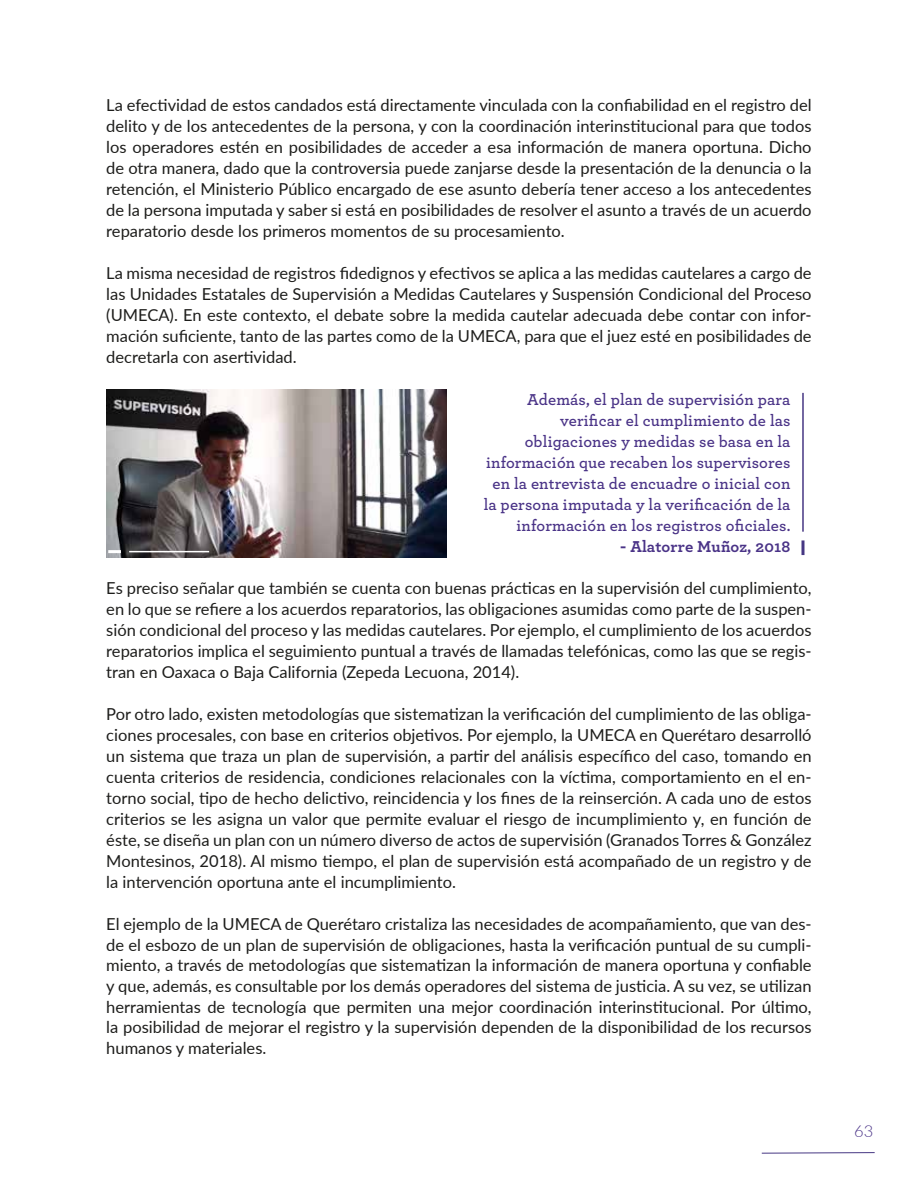
<style>
.page{position:relative;width:918px;height:1188px;background:#fff}
.page>*{position:absolute;margin:0;border:0;box-sizing:border-box;transform-origin:0 0}
.t1{font:16.5px/21px "Lato";color:#1d1d1b;text-align:justify}
.t2{font:600 16.5px/21px "Archer";letter-spacing:.01em;color:#4a3387;text-align:right}
.t3{font:700 16.5px "Archer";letter-spacing:.01em;color:#4a3387}
.t4{font:300 16.5px "Lato";color:#4a3387}
</style>
<div class="page">
<svg style="left:761px;top:1152px;width:114px;height:2px"></svg>
<img style="left:106px;top:390px;width:341px;height:167px">
<hr style="left:129px;top:551px;width:80px;height:1px;background:#fff">
<svg style="left:108px;top:550px;width:13px;height:3px"></svg>
<hr style="left:802px;top:393px;width:2px;height:139px;background:#463783">
<hr style="left:801px;top:540px;width:3px;height:15px;background:#463783">
<p class="t1" style="left:106px;top:94px;width:707px">La efectividad de estos candados está directamente vinculada con la confiabilidad en el registro del delito y de los antecedentes de la persona, y con la coordinación interinstitucional para que todos los operadores estén en posibilidades de acceder a esa información de manera oportuna. Dicho de otra manera, dado que la controversia puede zanjarse desde la presentación de la denuncia o la retención, el Ministerio Público encargado de ese asunto debería tener acceso a los antecedentes de la persona imputada y saber si está en posibilidades de resolver el asunto a través de un acuerdo reparatorio desde los primeros momentos de su procesamiento.</p>
<p class="t1" style="left:106px;top:262px;width:707px">La misma necesidad de registros fidedignos y efectivos se aplica a las medidas cautelares a cargo de las Unidades Estatales de Supervisión a Medidas Cautelares y Suspensión Condicional del Proceso (UMECA). En este contexto, el debate sobre la medida cautelar adecuada debe contar con infor&shy;mación suficiente, tanto de las partes como de la UMECA, para que el juez esté en posibilidades de decretarla con asertividad.</p>
<p class="t2" style="left:484px;top:388px;width:308px">Además, el plan de supervisión para verificar el cumplimiento de las obligaciones y medidas se basa en la información que recaben los supervisores en la entrevista de encuadre o inicial con la persona imputada y la verificación de la información en los registros oficiales.</p>
<p class="t3" style="left:620px;top:534px;width:172px">- Alatorre Muñoz, 2018</p>
<p class="t1" style="left:106px;top:577px;width:707px">Es preciso señalar que también se cuenta con buenas prácticas en la supervisión del cumplimiento, en lo que se refiere a los acuerdos reparatorios, las obligaciones asumidas como parte de la suspen&shy;sión condicional del proceso y las medidas cautelares. Por ejemplo, el cumplimiento de los acuerdos reparatorios implica el seguimiento puntual a través de llamadas telefónicas, como las que se regis&shy;tran en Oaxaca o Baja California (Zepeda Lecuona, 2014).</p>
<p class="t1" style="left:106px;top:703px;width:707px">Por otro lado, existen metodologías que sistematizan la verificación del cumplimiento de las obliga&shy;ciones procesales, con base en criterios objetivos. Por ejemplo, la UMECA en Querétaro desarrolló un sistema que traza un plan de supervisión, a partir del análisis específico del caso, tomando en cuenta criterios de residencia, condiciones relacionales con la víctima, comportamiento en el en&shy;torno social, tipo de hecho delictivo, reincidencia y los fines de la reinserción. A cada uno de estos criterios se les asigna un valor que permite evaluar el riesgo de incumplimiento y, en función de éste, se diseña un plan con un número diverso de actos de supervisión (Granados Torres &amp; González Montesinos, 2018). Al mismo tiempo, el plan de supervisión está acompañado de un registro y de la intervención oportuna ante el incumplimiento.</p>
<p class="t1" style="left:106px;top:913px;width:707px">El ejemplo de la UMECA de Querétaro cristaliza las necesidades de acompañamiento, que van des&shy;de el esbozo de un plan de supervisión de obligaciones, hasta la verificación puntual de su cumpli&shy;miento, a través de metodologías que sistematizan la información de manera oportuna y confiable y que, además, es consultable por los demás operadores del sistema de justicia. A su vez, se utilizan herramientas de tecnología que permiten una mejor coordinación interinstitucional. Por último, la posibilidad de mejorar el registro y la supervisión dependen de la disponibilidad de los recursos humanos y materiales.</p>
<p class="t4" style="left:854px;top:1119px;width:21px">63</p>
</div>
